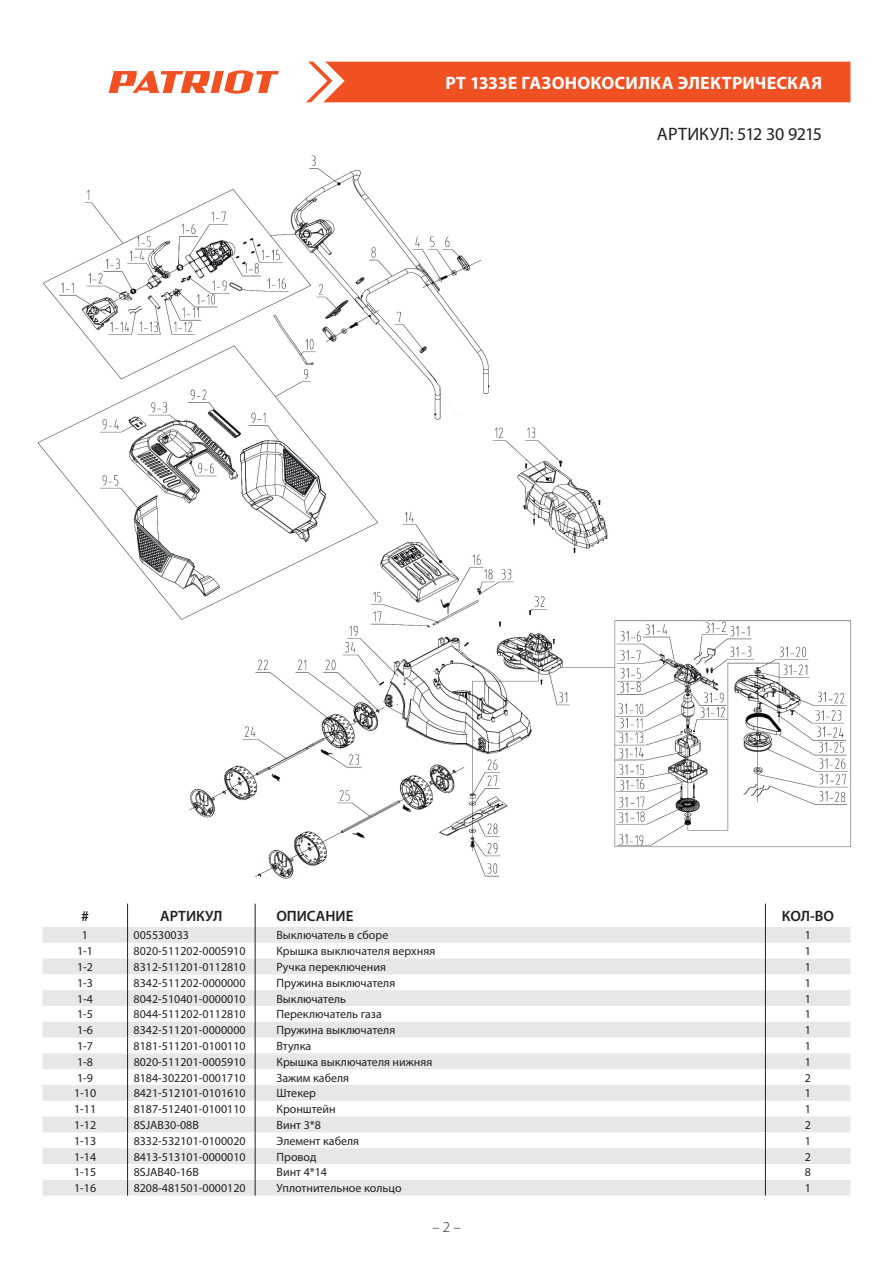
<style>
.page{position:relative;width:893px;height:1263px;background:#fff}
.page>*{position:absolute;margin:0;border:0;box-sizing:border-box;transform-origin:0 0}
.t1{font:700 18px "Myriad Pro";letter-spacing:.015em;color:#fff}
.t2{font:18px "Myriad Pro";letter-spacing:-.055em;color:#231f20}
.t3{font:600 15px "Myriad Pro";color:#231f20}
.t4{font:300 15px "Myriad Pro";color:#231f20}
.t5{font:12px "Myriad Pro";color:#231f20}
</style>
<div class="page">
<div style="left:306px;top:62px;width:544px;height:40px;background:#f15122"></div>
<svg style="left:109px;top:70px;width:170px;height:24px"></svg>
<img style="left:38px;top:155px;width:814px;height:724px">
<svg style="left:43px;top:927px;width:807px;height:268px;fill:#e6e7e9"></svg>
<svg style="left:127px;top:904px;width:1px;height:291px"></svg>
<svg style="left:255px;top:904px;width:1px;height:291px"></svg>
<svg style="left:765px;top:904px;width:1px;height:291px"></svg>
<h1 class="t1" style="left:445px;top:71px;width:378px">PT 1333Е газонокосилка электрическая</h1>
<h1 class="t2" style="left:657px;top:123px;width:4px">АРТИК</h1>
<h1 class="t2" style="left:710px;top:123px;width:114px">УЛ: 512 30 9215</h1>
<p class="t3" style="left:81px;top:906px;width:9px">#</p>
<p class="t3" style="left:160px;top:906px;width:64px">АРТИКУЛ</p>
<p class="t3" style="left:276px;top:906px;width:78px">ОПИСАНИЕ</p>
<p class="t3" style="left:782px;top:906px;width:53px">КОЛ-ВО</p>
<p class="t5" style="left:82px;top:928px;width:8px">1</p>
<p class="t5" style="left:134px;top:928px;width:57px">005530033</p>
<p class="t5" style="left:276px;top:928px;width:113px">Выключатель в сборе</p>
<p class="t5" style="left:805px;top:928px;width:8px">1</p>
<p class="t5" style="left:77px;top:944px;width:17px">1-1</p>
<p class="t5" style="left:134px;top:944px;width:114px">8020-511202-0005910</p>
<p class="t5" style="left:276px;top:944px;width:160px">Крышка выключателя верхняя</p>
<p class="t5" style="left:805px;top:944px;width:8px">1</p>
<p class="t5" style="left:77px;top:959px;width:17px">1-2</p>
<p class="t5" style="left:134px;top:959px;width:114px">8312-511201-0112810</p>
<p class="t5" style="left:276px;top:959px;width:111px">Ручка переключения</p>
<p class="t5" style="left:805px;top:959px;width:8px">1</p>
<p class="t5" style="left:77px;top:975px;width:17px">1-3</p>
<p class="t5" style="left:134px;top:975px;width:114px">8342-511202-0000000</p>
<p class="t5" style="left:276px;top:975px;width:120px">Пружина выключателя</p>
<p class="t5" style="left:805px;top:975px;width:8px">1</p>
<p class="t5" style="left:77px;top:991px;width:17px">1-4</p>
<p class="t5" style="left:134px;top:991px;width:114px">8042-510401-0000010</p>
<p class="t5" style="left:276px;top:991px;width:71px">Выключатель</p>
<p class="t5" style="left:805px;top:991px;width:8px">1</p>
<p class="t5" style="left:77px;top:1007px;width:17px">1-5</p>
<p class="t5" style="left:134px;top:1007px;width:114px">8044-511202-0112810</p>
<p class="t5" style="left:276px;top:1007px;width:107px">Переключатель газа</p>
<p class="t5" style="left:805px;top:1007px;width:8px">1</p>
<p class="t5" style="left:77px;top:1023px;width:17px">1-6</p>
<p class="t5" style="left:134px;top:1023px;width:114px">8342-511201-0000000</p>
<p class="t5" style="left:276px;top:1023px;width:120px">Пружина выключателя</p>
<p class="t5" style="left:805px;top:1023px;width:8px">1</p>
<p class="t5" style="left:77px;top:1038px;width:17px">1-7</p>
<p class="t5" style="left:134px;top:1038px;width:114px">8181-511201-0100110</p>
<p class="t5" style="left:276px;top:1038px;width:36px">Втулка</p>
<p class="t5" style="left:805px;top:1038px;width:8px">1</p>
<p class="t5" style="left:77px;top:1054px;width:17px">1-8</p>
<p class="t5" style="left:134px;top:1054px;width:114px">8020-511201-0005910</p>
<p class="t5" style="left:276px;top:1054px;width:157px">Крышка выключателя нижняя</p>
<p class="t5" style="left:805px;top:1054px;width:8px">1</p>
<p class="t5" style="left:77px;top:1070px;width:17px">1-9</p>
<p class="t5" style="left:134px;top:1070px;width:114px">8184-302201-0001710</p>
<p class="t5" style="left:276px;top:1070px;width:74px">Зажим кабеля</p>
<p class="t5" style="left:805px;top:1070px;width:8px">2</p>
<p class="t5" style="left:74px;top:1086px;width:24px">1-10</p>
<p class="t5" style="left:134px;top:1086px;width:114px">8421-512101-0101610</p>
<p class="t5" style="left:276px;top:1086px;width:41px">Штекер</p>
<p class="t5" style="left:805px;top:1086px;width:8px">1</p>
<p class="t5" style="left:74px;top:1102px;width:24px">1-11</p>
<p class="t5" style="left:134px;top:1102px;width:114px">8187-512401-0100110</p>
<p class="t5" style="left:276px;top:1102px;width:61px">Кронштейн</p>
<p class="t5" style="left:805px;top:1102px;width:8px">1</p>
<p class="t5" style="left:74px;top:1117px;width:24px">1-12</p>
<p class="t5" style="left:134px;top:1117px;width:67px">8SJAB30-08B</p>
<p class="t5" style="left:276px;top:1117px;width:46px">Винт 3*8</p>
<p class="t5" style="left:805px;top:1117px;width:8px">2</p>
<p class="t5" style="left:74px;top:1133px;width:24px">1-13</p>
<p class="t5" style="left:134px;top:1133px;width:114px">8332-532101-0100020</p>
<p class="t5" style="left:276px;top:1133px;width:84px">Элемент кабеля</p>
<p class="t5" style="left:805px;top:1133px;width:8px">1</p>
<p class="t5" style="left:74px;top:1149px;width:24px">1-14</p>
<p class="t5" style="left:134px;top:1149px;width:114px">8413-513101-0000010</p>
<p class="t5" style="left:276px;top:1149px;width:41px">Провод</p>
<p class="t5" style="left:805px;top:1149px;width:8px">2</p>
<p class="t5" style="left:74px;top:1165px;width:24px">1-15</p>
<p class="t5" style="left:134px;top:1165px;width:67px">8SJAB40-16B</p>
<p class="t5" style="left:276px;top:1165px;width:52px">Винт 4*14</p>
<p class="t5" style="left:805px;top:1165px;width:8px">8</p>
<p class="t5" style="left:74px;top:1181px;width:24px">1-16</p>
<p class="t5" style="left:134px;top:1181px;width:114px">8208-481501-0000120</p>
<p class="t5" style="left:276px;top:1181px;width:127px">Уплотнительное кольцо</p>
<p class="t5" style="left:805px;top:1181px;width:8px">1</p>
<p class="t4" style="left:432px;top:1218px;width:30px">–2 –</p>
</div>
